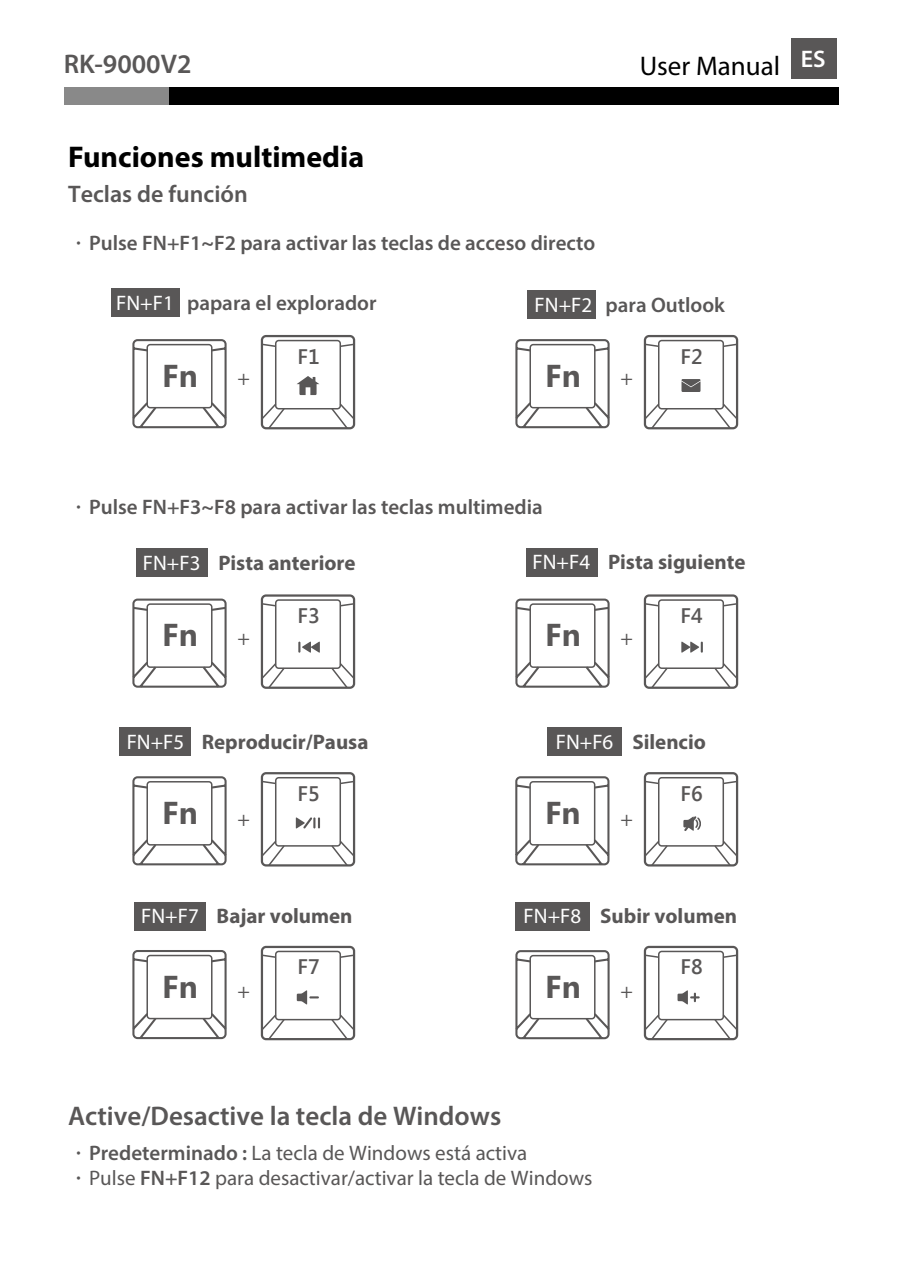
<style>
.page{position:relative;width:902px;height:1268px;background:#fff}
.page>*{position:absolute;margin:0;border:0;box-sizing:border-box;transform-origin:0 0}
.t1{font:700 31.5px "Segoe UI";color:#595757}
.t2{font:700 30px "Myriad Pro";color:#000}
.t3{font:600 27px "Myriad Pro";color:#595757}
.t4{font:27px "Myriad Pro";color:#000}
.t5{font:600 24px "Myriad Pro";color:#595757}
.t6{font:600 24px "Myriad Pro";color:#fff}
.t7{font:600 21px "Myriad Pro";color:#595757}
.t8{font:700 21px "Myriad Pro";color:#595757}
.t9{font:21px "Myriad Pro";color:#595757}
.t10{font:600 21px "Segoe UI";color:#595757}
.s1{font-family:"Adobe Ming Std";font-weight:300}
.s2{font-weight:400;color:#fff}
.s3{font-weight:600}
</style>
<div class="page">
<div style="left:95px;top:87px;width:743px;height:17px;background:#000"></div>
<div style="left:64px;top:87px;width:104px;height:17px;background:#898989"></div>
<div style="left:136px;top:548px;width:72px;height:28px;background:#595757"></div>
<div style="left:119px;top:727px;width:72px;height:28px;background:#595757"></div>
<div style="left:134px;top:901px;width:71px;height:28px;background:#595757"></div>
<div style="left:526px;top:548px;width:72px;height:28px;background:#595757"></div>
<div style="left:547px;top:727px;width:75px;height:28px;background:#595757"></div>
<div style="left:515px;top:901px;width:75px;height:28px;background:#595757"></div>
<svg style="left:132px;top:339px;width:95px;height:90px"></svg>
<div style="left:275px;top:340px;width:66px;height:69px;border:2px solid #595757;border-radius:3px"></div>
<div style="left:261px;top:335px;width:94px;height:94px;border:2px solid #595757;border-radius:4px"></div>
<svg style="left:260px;top:342px;width:96px;height:88px"></svg>
<svg style="left:515px;top:339px;width:95px;height:90px"></svg>
<div style="left:658px;top:340px;width:66px;height:69px;border:2px solid #595757;border-radius:3px"></div>
<div style="left:643px;top:335px;width:95px;height:94px;border:2px solid #595757;border-radius:4px"></div>
<svg style="left:643px;top:342px;width:96px;height:88px"></svg>
<svg style="left:132px;top:598px;width:95px;height:90px"></svg>
<div style="left:275px;top:599px;width:66px;height:69px;border:2px solid #595757;border-radius:3px"></div>
<div style="left:261px;top:594px;width:94px;height:94px;border:2px solid #595757;border-radius:4px"></div>
<svg style="left:260px;top:602px;width:96px;height:87px"></svg>
<svg style="left:515px;top:598px;width:95px;height:90px"></svg>
<div style="left:658px;top:599px;width:66px;height:69px;border:2px solid #595757;border-radius:3px"></div>
<div style="left:643px;top:594px;width:95px;height:94px;border:2px solid #595757;border-radius:4px"></div>
<svg style="left:643px;top:602px;width:96px;height:87px"></svg>
<svg style="left:132px;top:776px;width:95px;height:90px"></svg>
<div style="left:275px;top:776px;width:66px;height:70px;border:2px solid #595757;border-radius:3px"></div>
<div style="left:261px;top:772px;width:94px;height:94px;border:2px solid #595757;border-radius:4px"></div>
<svg style="left:260px;top:779px;width:96px;height:88px"></svg>
<svg style="left:515px;top:776px;width:95px;height:90px"></svg>
<div style="left:658px;top:776px;width:66px;height:70px;border:2px solid #595757;border-radius:3px"></div>
<div style="left:643px;top:772px;width:95px;height:94px;border:2px solid #595757;border-radius:4px"></div>
<svg style="left:643px;top:779px;width:96px;height:88px"></svg>
<svg style="left:132px;top:950px;width:95px;height:90px"></svg>
<div style="left:275px;top:950px;width:66px;height:70px;border:2px solid #595757;border-radius:3px"></div>
<div style="left:261px;top:945px;width:94px;height:95px;border:2px solid #595757;border-radius:4px"></div>
<svg style="left:260px;top:953px;width:96px;height:88px"></svg>
<div style="left:111px;top:289px;width:68px;height:28px;background:#595757"></div>
<div style="left:527px;top:290px;width:68px;height:29px;background:#595757"></div>
<svg style="left:515px;top:950px;width:95px;height:90px"></svg>
<div style="left:658px;top:950px;width:66px;height:70px;border:2px solid #595757;border-radius:3px"></div>
<div style="left:643px;top:945px;width:95px;height:95px;border:2px solid #595757;border-radius:4px"></div>
<svg style="left:643px;top:953px;width:96px;height:88px"></svg>
<div style="left:790px;top:38px;width:46px;height:41px;background:#595757"></div>
<p class="t3" style="left:64px;top:47px;width:129px">RK-9000V2</p>
<p class="t4" style="left:640px;top:49px;width:142px">User Manual</p>
<p class="t6" style="left:800px;top:44px;width:26px">ES</p>
<h2 class="t2" style="left:68px;top:137px;width:297px">Funciones multimedia</h2>
<p class="t5" style="left:68px;top:179px;width:181px">Teclas de función</p>
<p class="t7" style="left:68px;top:230px;width:528px"><span class="s1">•</span>Pulse FN+F1~F2 para activar las teclas de acceso directo</p>
<p class="t7" style="left:116px;top:289px;width:262px"><span class="s2">FN+F1</span> papara el explorador</p>
<p class="t7" style="left:534px;top:291px;width:192px"><span class="s2">FN+F2</span> para Outlook</p>
<h1 class="t1" style="left:162px;top:353px;width:37px">Fn</h1>
<p class="t9" style="left:237px;top:364px;width:14px">+</p>
<p class="t10" style="left:297px;top:341px;width:24px">F1</p>
<h1 class="t1" style="left:545px;top:353px;width:37px">Fn</h1>
<p class="t9" style="left:620px;top:364px;width:14px">+</p>
<p class="t10" style="left:680px;top:341px;width:24px">F2</p>
<p class="t7" style="left:68px;top:493px;width:476px"><span class="s1">•</span>Pulse FN+F3~F8 para activar las teclas multimedia</p>
<p class="t8" style="left:143px;top:549px;width:214px"><span class="s2">FN+F3</span> Pista anteriore</p>
<p class="t8" style="left:532px;top:548px;width:214px"><span class="s2">FN+F4</span> Pista siguiente</p>
<h1 class="t1" style="left:162px;top:612px;width:37px">Fn</h1>
<p class="t9" style="left:237px;top:625px;width:14px">+</p>
<p class="t10" style="left:297px;top:600px;width:24px">F3</p>
<h1 class="t1" style="left:545px;top:612px;width:37px">Fn</h1>
<p class="t9" style="left:620px;top:625px;width:14px">+</p>
<p class="t10" style="left:680px;top:600px;width:24px">F4</p>
<p class="t8" style="left:127px;top:728px;width:243px"><span class="s2">FN+F5</span> Reproducir/Pausa</p>
<p class="t8" style="left:555px;top:728px;width:152px"><span class="s2">FN+F6</span> Silencio</p>
<h1 class="t1" style="left:162px;top:790px;width:37px">Fn</h1>
<p class="t9" style="left:237px;top:806px;width:14px">+</p>
<p class="t10" style="left:297px;top:778px;width:24px">F5</p>
<h1 class="t1" style="left:545px;top:790px;width:37px">Fn</h1>
<p class="t9" style="left:620px;top:806px;width:14px">+</p>
<p class="t10" style="left:680px;top:778px;width:24px">F6</p>
<p class="t8" style="left:141px;top:902px;width:213px"><span class="s2">FN+F7</span> Bajar volumen</p>
<p class="t8" style="left:523px;top:902px;width:215px"><span class="s2">FN+F8</span> Subir volumen</p>
<h1 class="t1" style="left:162px;top:963px;width:37px">Fn</h1>
<p class="t9" style="left:237px;top:977px;width:14px">+</p>
<p class="t10" style="left:297px;top:952px;width:24px">F7</p>
<h1 class="t1" style="left:545px;top:964px;width:37px">Fn</h1>
<p class="t9" style="left:620px;top:977px;width:14px">+</p>
<p class="t10" style="left:680px;top:952px;width:24px">F8</p>
<p class="t3" style="left:68px;top:1098px;width:434px">Active/Desactive la tecla de Windows</p>
<p class="t9" style="left:68px;top:1139px;width:460px"><span class="s1">•</span><span class="s3">Predeterminado :</span> La tecla de Windows está activa</p>
<p class="t9" style="left:68px;top:1164px;width:526px"><span class="s1">•</span>Pulse <span class="s3">FN+F12</span> para desactivar/activar la tecla de Windows</p>
</div>
